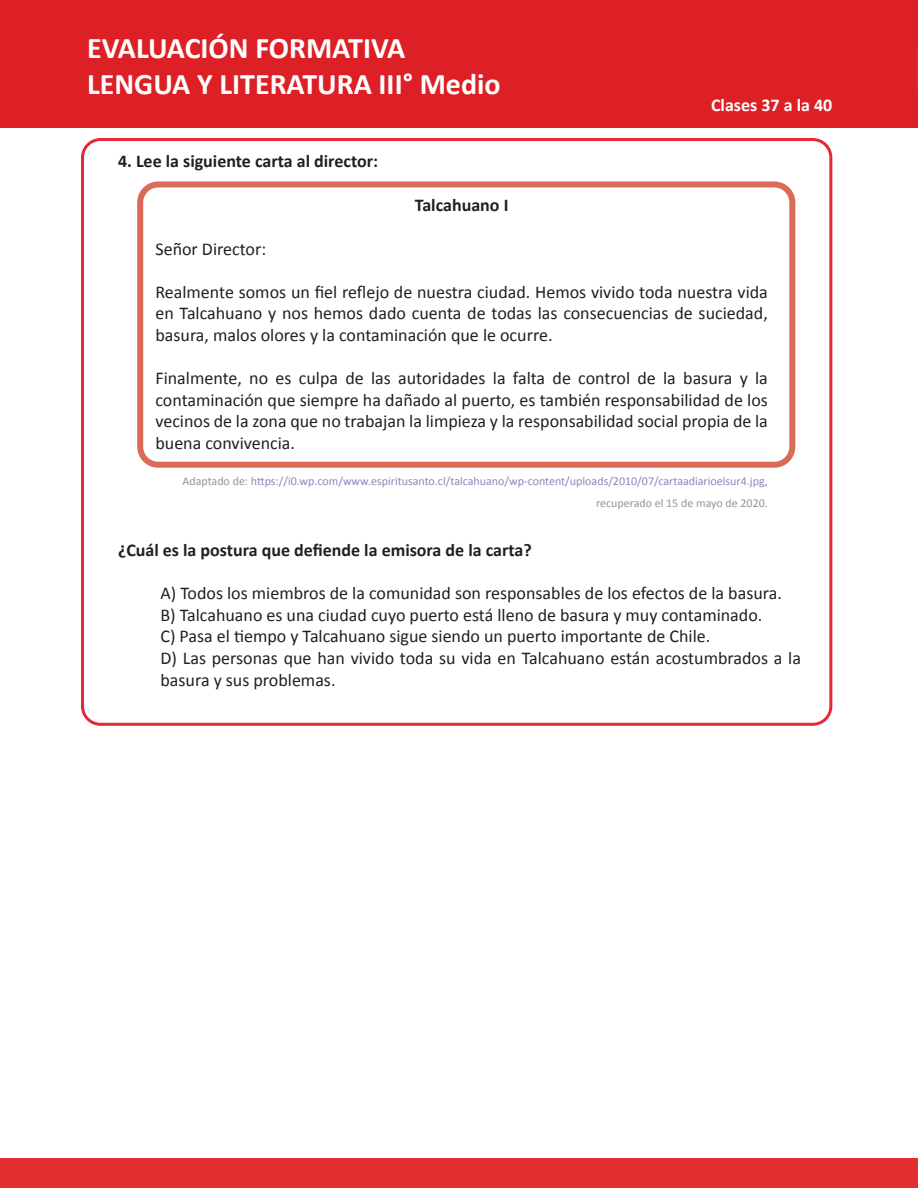
<style>
.page{position:relative;width:918px;height:1188px;background:#fff}
.page>*{position:absolute;margin:0;border:0;box-sizing:border-box;transform-origin:0 0}
.t1{font:700 30px "Calibri";color:#fff}
.t2{font:18px/21.6px "Calibri";color:#231f20;text-align:justify}
.t3{font:700 18px "Calibri";color:#231f20}
.t4{font:700 18px "Calibri";color:#fff}
.t5{font:12px/21.6px "Calibri";color:#8688ba;text-align:right}
.s1{color:#939598}
</style>
<div class="page">
<div style="left:0;top:0;width:918px;height:127px;background:#dd2026"></div>
<div style="left:0;top:1158px;width:918px;height:30px;background:#e22e31"></div>
<div style="left:81px;top:138px;width:751px;height:588px;border:3px solid #e52934;border-radius:18px"></div>
<div style="left:137px;top:181px;width:658px;height:287px;border:6px solid #d96b57;border-radius:18px"></div>
<hr style="left:917px;top:50px;width:1px;height:41px;background:#e22e31">
<p class="t1" style="left:87px;top:27px;width:320px">EVALUACIÓN FORMATIVA</p>
<p class="t1" style="left:87px;top:63px;width:415px">LENGUA Y LITERATURA III° Medio</p>
<p class="t3" style="left:118px;top:148px;width:262px">4. Lee la siguiente carta al director:</p>
<p class="t3" style="left:415px;top:193px;width:95px">Talcahuano I</p>
<p class="t4" style="left:711px;top:93px;width:123px">Clases 37 a la 40</p>
<p class="t2" style="left:155px;top:237px;width:112px">Señor Director:</p>
<p class="t2" style="left:155px;top:280px;width:614px">Realmente somos un fiel reflejo de nuestra ciudad. Hemos vivido toda nuestra vida en Talcahuano y nos hemos dado cuenta de todas las consecuencias de suciedad, basura, malos olores y la contaminación que le ocurre.</p>
<p class="t2" style="left:155px;top:367px;width:614px">Finalmente, no es culpa de las autoridades la falta de control de la basura y la contaminación que siempre ha dañado al puerto, es también responsabilidad de los vecinos de la zona que no trabajan la limpieza y la responsabilidad social propia de la buena convivencia.</p>
<p class="t5" style="left:182px;top:470px;width:587px"><span class="s1">Adaptado de:</span> https://i0.wp.com/www.espiritusanto.cl/talcahuano/wp-content/uploads/2010/07/cartaadiarioelsur4.jpg, <span class="s1">recuperado el 15 de mayo de 2020.</span></p>
<p class="t3" style="left:118px;top:537px;width:415px">¿Cuál es la postura que defiende la emisora de la carta?</p>
<p class="t2" style="left:161px;top:582px;width:623px">A) Todos los miembros de la comunidad son responsables de los efectos de la basura.</p>
<p class="t2" style="left:161px;top:603px;width:603px">B) Talcahuano es una ciudad cuyo puerto está lleno de basura y muy contaminado.</p>
<p class="t2" style="left:161px;top:625px;width:551px">C) Pasa el tiempo y Talcahuano sigue siendo un puerto importante de Chile.</p>
<p class="t2" style="left:161px;top:646px;width:642px">D) Las personas que han vivido toda su vida en Talcahuano están acostumbrados a la basura y sus problemas.</p>
</div>
